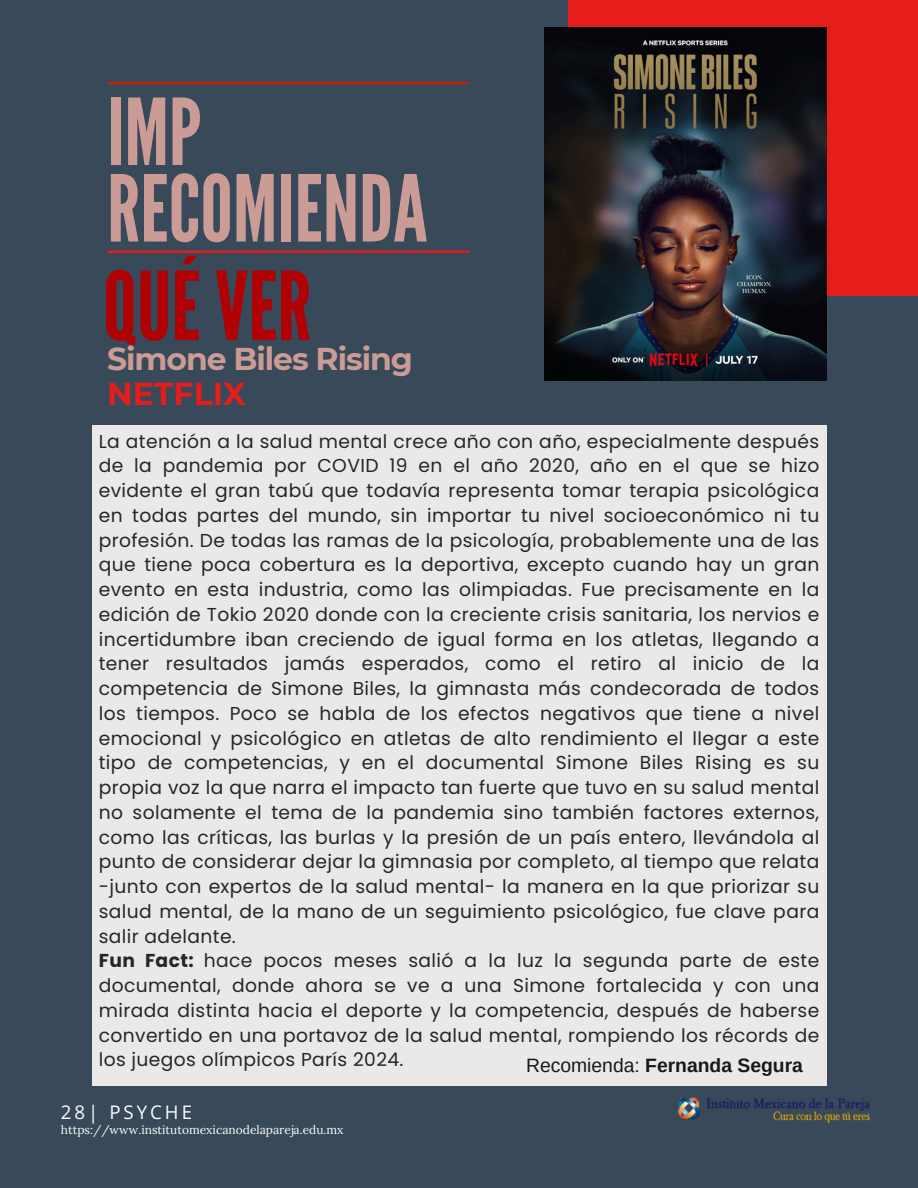
<style>
.page{position:relative;width:918px;height:1188px;background:#384959}
.page>*{position:absolute;margin:0;border:0;box-sizing:border-box;transform-origin:0 0}
.t1{font:94.8px "League Gothic";color:#b00104}
.t2{font:91.95px/76.5px "League Gothic";color:#cb9b95}
.t3{font:700 31.65px "Montserrat";color:#e51d1b}
.t4{font:700 31.5px "Montserrat";letter-spacing:-.035em;color:#cb9b95}
.t5{font:700 19.35px "Arimo";color:#181818}
.t6{font:18.75px/24.8px "Poppins";letter-spacing:.02em;color:#282525}
.t7{font:18.75px "Open Sans";letter-spacing:.16em;color:#fdfcfc}
.t8{font:12px "Lora";color:#fdfcfc}
.s1{font-weight:700}
.s2{font-weight:400}
</style>
<div class="page">
<div style="left:568px;top:0;width:350px;height:296px;background:#e51d1b"></div>
<div style="left:92px;top:425px;width:735px;height:660px;background:#eae9e8"></div>
<svg style="left:107px;top:251px;width:363px;height:2px"></svg>
<img style="left:544px;top:27px;width:283px;height:354px">
<svg style="left:107px;top:82px;width:363px;height:2px"></svg>
<img style="left:677px;top:1097px;width:193px;height:26px">
<p class="t2" style="left:107px;top:96px;width:322px">IMP<br>RECOMIENDA</p>
<h2 class="t1" style="left:103px;top:252px;width:210px">QUÉVER</h2>
<h4 class="t4" style="left:107px;top:339px;width:307px">Simone Biles Rising</h4>
<h4 class="t3" style="left:107px;top:374px;width:140px">NETFLIX</h4>
<h1 class="t6" style="left:99px;top:429px;width:722px">La atención a la salud mental crece año con año, especialmente después de la pandemia por COVID 19 en el año 2020, año en el que se hizo evidente el gran tabú que todavía representa tomar terapia psicológica en todas partes del mundo, sin importar tu nivel socioeconómico ni tu profesión. De todas las ramas de la psicología, probablemente una de las que tiene poca cobertura es la deportiva, excepto cuando hay un gran evento en esta industria, como las olimpiadas. Fue precisamente en la edición de Tokio 2020 donde con la creciente crisis sanitaria, los nervios e incertidumbre iban creciendo de igual forma en los atletas, llegando a tener resultados jamás esperados, como el retiro al inicio de la competencia de Simone Biles, la gimnasta más condecorada de todos los tiempos. Poco se habla de los efectos negativos que tiene a nivel emocional y psicológico en atletas de alto rendimiento el llegar a este tipo de competencias, y en el documental Simone Biles Rising es su propia voz la que narra el impacto tan fuerte que tuvo en su salud mental no solamente el tema de la pandemia sino también factores externos, como las críticas, las burlas y la presión de un país entero, llevándola al punto de considerar dejar la gimnasia por completo, al tiempo que relata -junto con expertos de la salud mental- la manera en la que priorizar su salud mental, de la mano de un seguimiento psicológico, fue clave para salir adelante.<br><span class="s1">Fun Fact:</span> hace pocos meses salió a la luz la segunda parte de este documental, donde ahora se ve a una Simone fortalecida y con una mirada distinta hacia el deporte y la competencia, después de haberse convertido en una portavoz de la salud mental, rompiendo los récords de los juegos olímpicos París 2024.</h1>
<h1 class="t5" style="left:526px;top:1055px;width:278px"><span class="s2">Recomienda:</span> Fernanda Segura</h1>
<h4 class="t7" style="left:61px;top:1099px;width:133px">28| PSYCHE</h4>
<h3 class="t8" style="left:61px;top:1121px;width:284px">https://www.institutomexicanodelapareja.edu.mx</h3>
</div>
